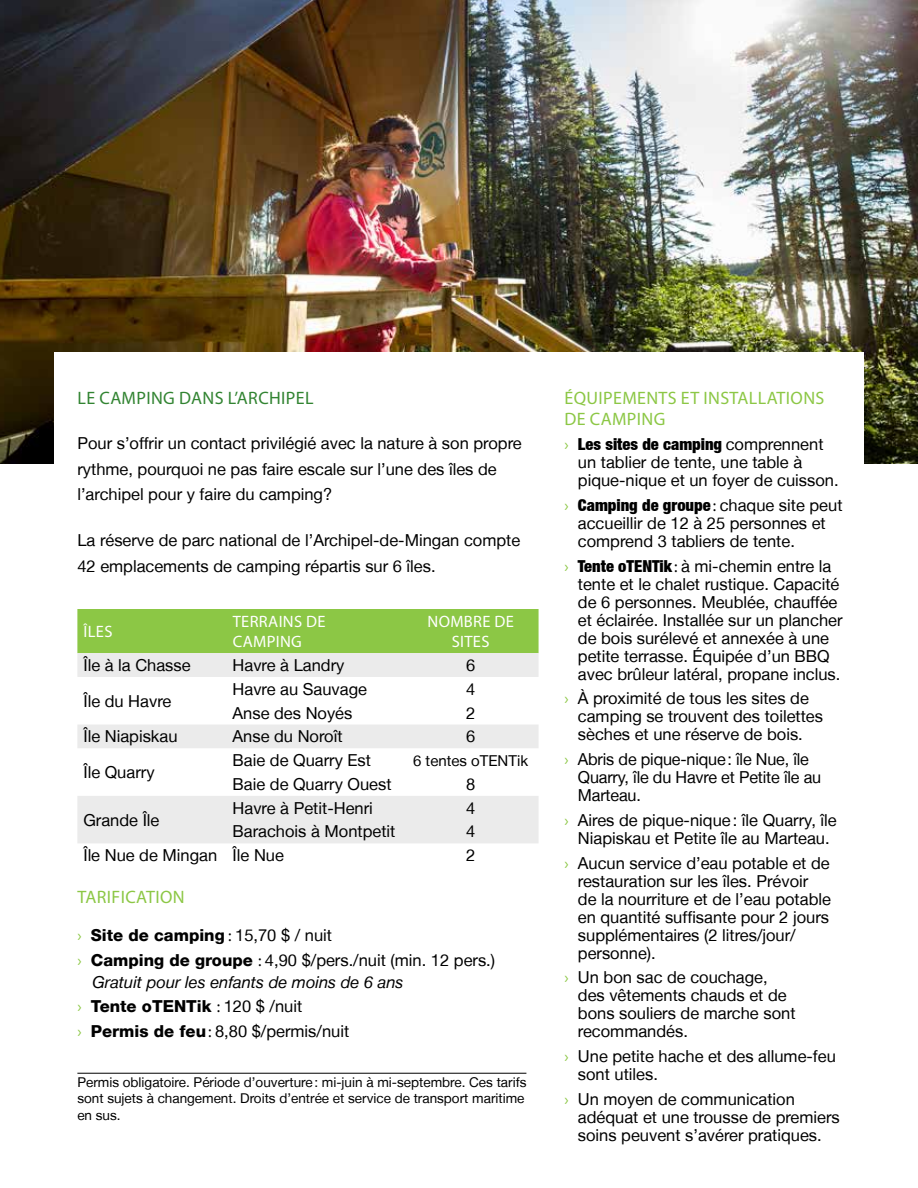
<style>
.page{position:relative;width:918px;height:1188px;background:#fff}
.page>*{position:absolute;margin:0;border:0;box-sizing:border-box;transform-origin:0 0}
.t1{font:18px/21.6px "Myriad Pro";letter-spacing:.02em;color:#8cc745}
.t2{font:18px "Myriad Pro";letter-spacing:.02em;color:#328432}
.t3{font:16.5px/18px "Helvetica Neue LT";color:#000}
.t4{font:italic 16.5px/24.8px "Helvetica Neue LT";color:#000}
.t5{font:900 condensed 16.5px "Helvetica Neue";color:#000}
.t6{font:16.5px/19.8px "Myriad Pro";letter-spacing:.02em;color:#fff}
.t7{font:15px "Helvetica Neue LT";color:#000}
.t8{font:13.5px/16.2px "Helvetica Neue LT";color:#000}
.s1{font-family:"Myriad Pro";color:#8cc745}
.s2{font-weight:800}
.s3{font-family:"Myriad Pro"}
.s4{font-family:"Myriad Pro";font-style:normal;color:#8cc745}
.s5{font-weight:800;font-style:normal}
.s6{font-family:"Myriad Pro";font-style:normal}
.s7{font-style:normal}
.s8{font-family:"Myriad Pro";font-weight:400;font-stretch:normal;color:#8cc745}
.s9{font-family:"Helvetica Neue LT";font-weight:400;font-stretch:normal}
.s10{font-family:"Myriad Pro";font-weight:400;font-stretch:normal}
.s11{font-family:"Helvetica Neue";font-weight:900;font-stretch:condensed}
</style>
<div class="page">
<img style="left:0;top:0;width:918px;height:464px">
<div style="left:54px;top:352px;width:810px;height:138px;background:#fff"></div>
<hr style="left:77px;top:1073px;width:449px;height:1px;background:#000">
<div style="left:77px;top:609px;width:462px;height:44px;background:#8cc745"></div>
<svg style="left:77px;top:653px;width:462px;height:190px"></svg>
<p class="t2" style="left:78px;top:387px;width:238px">LE CAMPING DANS L’ARCHIPEL</p>
<p class="t3" style="left:77px;top:431px;width:446px;line-height:25.5px">Pour s’offrir un contact privilégié avec la nature à son propre rythme, pourquoi ne pas faire escale sur l’une des îles de l’archipel pour y faire du camping?</p>
<p class="t3" style="left:77px;top:527px;width:444px;line-height:25.5px">La réserve de parc national de l’Archipel-de-Mingan compte<br>42 emplacements de camping répartis sur 6 îles.</p>
<p class="t6" style="left:84px;top:622px;width:30px">ÎLES</p>
<p class="t6" style="left:233px;top:612px;width:94px">TERRAINS DE<br>CAMPING</p>
<p class="t6" style="left:427px;top:612px;width:88px;text-align:center">NOMBRE DE<br>SITES</p>
<p class="t3" style="left:83px;top:656px;width:109px">Île à la Chasse</p>
<p class="t3" style="left:233px;top:656px;width:113px">Havre à Landry</p>
<p class="t3" style="left:466px;top:656px;width:11px">6</p>
<p class="t3" style="left:83px;top:692px;width:90px">Île du Havre</p>
<p class="t3" style="left:233px;top:680px;width:136px">Havre au Sauvage</p>
<p class="t3" style="left:466px;top:680px;width:11px">4</p>
<p class="t3" style="left:233px;top:703px;width:121px">Anse des Noyés</p>
<p class="t3" style="left:466px;top:703px;width:11px">2</p>
<p class="t3" style="left:83px;top:727px;width:96px">Île Niapiskau</p>
<p class="t3" style="left:233px;top:727px;width:112px">Anse du Noroît</p>
<p class="t3" style="left:466px;top:727px;width:11px">6</p>
<p class="t3" style="left:83px;top:763px;width:73px">Île Quarry</p>
<p class="t3" style="left:233px;top:751px;width:140px">Baie de Quarry Est</p>
<p class="t7" style="left:413px;top:751px;width:117px">6 tentes oTENTik</p>
<p class="t3" style="left:233px;top:775px;width:160px">Baie de Quarry Ouest</p>
<p class="t3" style="left:466px;top:775px;width:11px">8</p>
<p class="t3" style="left:233px;top:799px;width:142px">Havre à Petit-Henri</p>
<p class="t3" style="left:466px;top:799px;width:11px">4</p>
<p class="t3" style="left:233px;top:822px;width:164px">Barachois à Montpetit</p>
<p class="t3" style="left:466px;top:822px;width:11px">4</p>
<p class="t3" style="left:83px;top:846px;width:202px">Île Nue de Mingan Île Nue</p>
<p class="t3" style="left:466px;top:846px;width:11px">2</p>
<p class="t1" style="left:78px;top:886px;width:79px">TARI FICATION</p>
<p class="t3" style="left:77px;top:923px;width:419px;line-height:24.8px"><span class="s1">›</span> <span class="s2">Site de camping</span> <span class="s3">:</span> 15,70 $ / nuit<br><span class="s1">›</span> <span class="s2">Camping de groupe</span> <span class="s3">:</span> 4,90 $/pers./nuit (min. 12 pers.)</p>
<p class="t4" style="left:77px;top:969px;width:328px;text-indent:15px">Gratuit pour les enfants de moins de 6 ans <span class="s4">›</span> <span class="s5">Tente oTENTik</span> <span class="s6">:</span> <span class="s7">120 $ /nuit<br></span><span class="s4">›</span> <span class="s5">Permis de feu</span><span class="s6">:</span> <span class="s7">8,80 $/permis/nuit</span></p>
<p class="t8" style="left:77px;top:1074px;width:451px">Permis obligatoire. Période d’ouverture: mi-juin à mi-septembre. Ces tarifs sont sujets à changement. Droits d’entrée et service de transport maritime en sus.</p>
<p class="t3" style="left:83px;top:810px;width:78px">Grande Île</p>
<p class="t1" style="left:565px;top:387px;width:261px">ÉQUIPEMENTS ET INSTALLATIONS<br>DE CAMPING</p>
<p class="t5" style="left:564px;top:434px;width:261px"><span class="s8">›</span> Les sites de camping <span class="s9">comprennent</span></p>
<p class="t3" style="left:578px;top:453px;width:262px">un tablier de tente, une table à pique-nique et un foyer de cuisson.</p>
<p class="t5" style="left:564px;top:495px;width:280px"><span class="s8">›</span> Camping de groupe <span class="s10">:</span> <span class="s9">chaque site peut</span></p>
<p class="t3" style="left:578px;top:514px;width:249px">accueillir de 12 à 25 personnes et comprend 3 tabliers de tente.</p>
<p class="t3" style="left:578px;top:556px;width:266px;text-indent:-13px"><span class="s1">›</span> <span class="s11">Tente oTENTik</span> <span class="s3">:</span> à mi-chemin entre la tente et le chalet rustique. Capacité de 6 personnes. Meublée, chauffée et éclairée. Installée sur un plancher de bois surélevé et annexée à une petite terrasse. Équipée d’un BBQ avec brûleur latéral, propane inclus.</p>
<p class="t3" style="left:578px;top:689px;width:247px;text-indent:-13px"><span class="s1">›</span> À proximité de tous les sites de camping se trouvent des toilettes sèches et une réserve de bois.</p>
<p class="t3" style="left:578px;top:750px;width:245px;text-indent:-14px"><span class="s1">›</span> Abris de pique-nique: île Nue, île<br>Quarry, île du Havre et Petite île au<br>Marteau.</p>
<p class="t3" style="left:564px;top:811px;width:274px;text-align:center"><span class="s1">›</span> Aires de pique-nique: île Quarry, île<br>Niapiskau et Petite île au Marteau.</p>
<p class="t3" style="left:578px;top:853px;width:255px;text-indent:-13px"><span class="s1">›</span> Aucun service d’eau potable et de restauration sur les îles. Prévoir de la nourriture et de l’eau potable en quantité suffisante pour 2 jours supplémentaires (2 litres/jour/ personne).</p>
<p class="t3" style="left:578px;top:968px;width:219px;text-indent:-13px"><span class="s1">›</span> Un bon sac de couchage, des vêtements chauds et de bons souliers de marche sont recommandés.</p>
<p class="t3" style="left:578px;top:1047px;width:259px;text-indent:-13px"><span class="s1">›</span> Une petite hache et des allume-feu sont utiles.</p>
<p class="t3" style="left:578px;top:1090px;width:263px;text-indent:-13px"><span class="s1">›</span> Un moyen de communication adéquat et une trousse de premiers soins peuvent s’avérer pratiques.</p>
</div>
